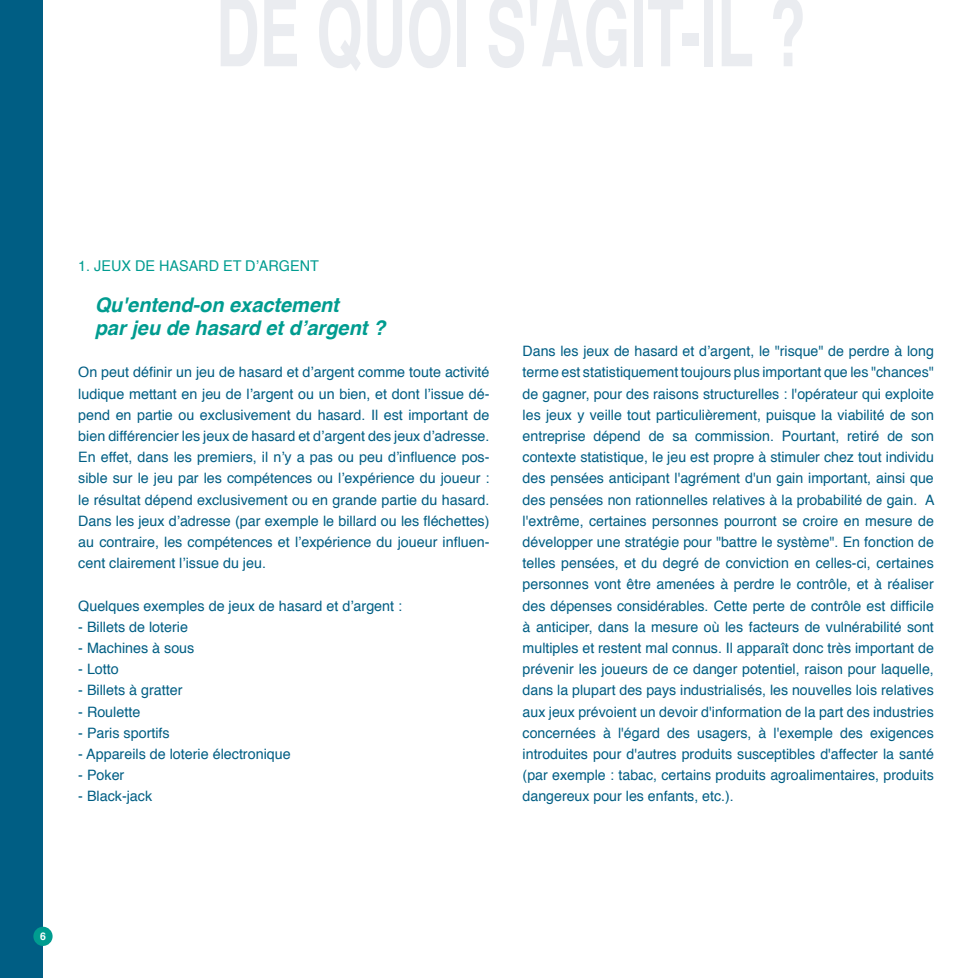
<style>
.page{position:relative;width:978px;height:978px;background:#fff}
.page>*{position:absolute;margin:0;border:0;box-sizing:border-box;transform-origin:0 0}
.t1{font:700 96px "Helvetica";color:#eaecf0;scale:.62 1}
.t2{font:italic 700 20.1px/23.4px "Helvetica";color:#009c90}
.t3{font:14.85px "Helvetica";color:#009c90}
.t4{font:14.25px/21.1px "Helvetica";color:#005e84;text-align:justify}
.t5{font:700 10.5px "Helvetica";color:#fff}
</style>
<div class="page">
<div style="left:0;top:0;width:43px;height:978px;background:#005e84"></div>
<div style="left:33px;top:927px;width:20px;height:19px;background:#009c90;border-radius:50%"></div>
<h1 class="t1" style="left:216px;top:-54px;width:953px">DE QUOI S'AGIT-IL ?</h1>
<p class="t3" style="left:78px;top:253px;width:242px">1. JEUX DE HASARD ET D’ARGENT</p>
<h2 class="t2" style="left:95px;top:293px;width:292px">Qu'entend-on exactement<br>par jeu de hasard et d’argent ?</h2>
<p class="t4" style="left:78px;top:361px;width:413px">On peut définir un jeu de hasard et d’argent comme toute activité ludique mettant en jeu de l’argent ou un bien, et dont l’issue dé&shy;pend en partie ou exclusivement du hasard. Il est important de bien différencier les jeux de hasard et d’argent des jeux d’adresse.<br>En effet, dans les premiers, il n’y a pas ou peu d’influence pos&shy;sible sur le jeu par les compétences ou l’expérience du joueur : le résultat dépend exclusivement ou en grande partie du hasard.<br>Dans les jeux d’adresse (par exemple le billard ou les fléchettes) au contraire, les compétences et l’expérience du joueur influen&shy;cent clairement l’issue du jeu.</p>
<p class="t4" style="left:78px;top:595px;width:325px">Quelques exemples de jeux de hasard et d’argent :</p>
<p class="t4" style="left:78px;top:616px;width:111px">- Billets de loterie</p>
<p class="t4" style="left:78px;top:637px;width:118px">- Machines à sous</p>
<p class="t4" style="left:78px;top:658px;width:42px">- Lotto</p>
<p class="t4" style="left:78px;top:679px;width:106px">- Billets à gratter</p>
<p class="t4" style="left:78px;top:701px;width:64px">- Roulette</p>
<p class="t4" style="left:78px;top:722px;width:93px">- Paris sportifs</p>
<p class="t4" style="left:78px;top:743px;width:214px">- Appareils de loterie électronique</p>
<p class="t4" style="left:78px;top:764px;width:48px">- Poker</p>
<p class="t4" style="left:78px;top:785px;width:75px">- Black-jack</p>
<p class="t4" style="left:523px;top:340px;width:414px">Dans les jeux de hasard et d’argent, le "risque" de perdre à long terme est statistiquement toujours plus important que les "chances" de gagner, pour des raisons structurelles : l'opérateur qui exploite les jeux y veille tout particulièrement, puisque la viabilité de son entreprise dépend de sa commission. Pourtant, retiré de son contexte statistique, le jeu est propre à stimuler chez tout individu des pensées anticipant l'agrément d'un gain important, ainsi que des pensées non rationnelles relatives à la probabilité de gain. A l'extrême, certaines personnes pourront se croire en mesure de développer une stratégie pour "battre le système". En fonction de telles pensées, et du degré de conviction en celles-ci, certaines personnes vont être amenées à perdre le contrôle, et à réaliser des dépenses considérables. Cette perte de contrôle est difficile à anticiper, dans la mesure où les facteurs de vulnérabilité sont multiples et restent mal connus. Il apparaît donc très important de prévenir les joueurs de ce danger potentiel, raison pour laquelle, dans la plupart des pays industrialisés, les nouvelles lois relatives aux jeux prévoient un devoir d'information de la part des industries concernées à l'égard des usagers, à l'exemple des exigences introduites pour d'autres produits susceptibles d'affecter la santé (par exemple : tabac, certains produits agroalimentaires, produits dangereux pour les enfants, etc.).</p>
<p class="t5" style="left:40px;top:927px;width:7px">6</p>
</div>
